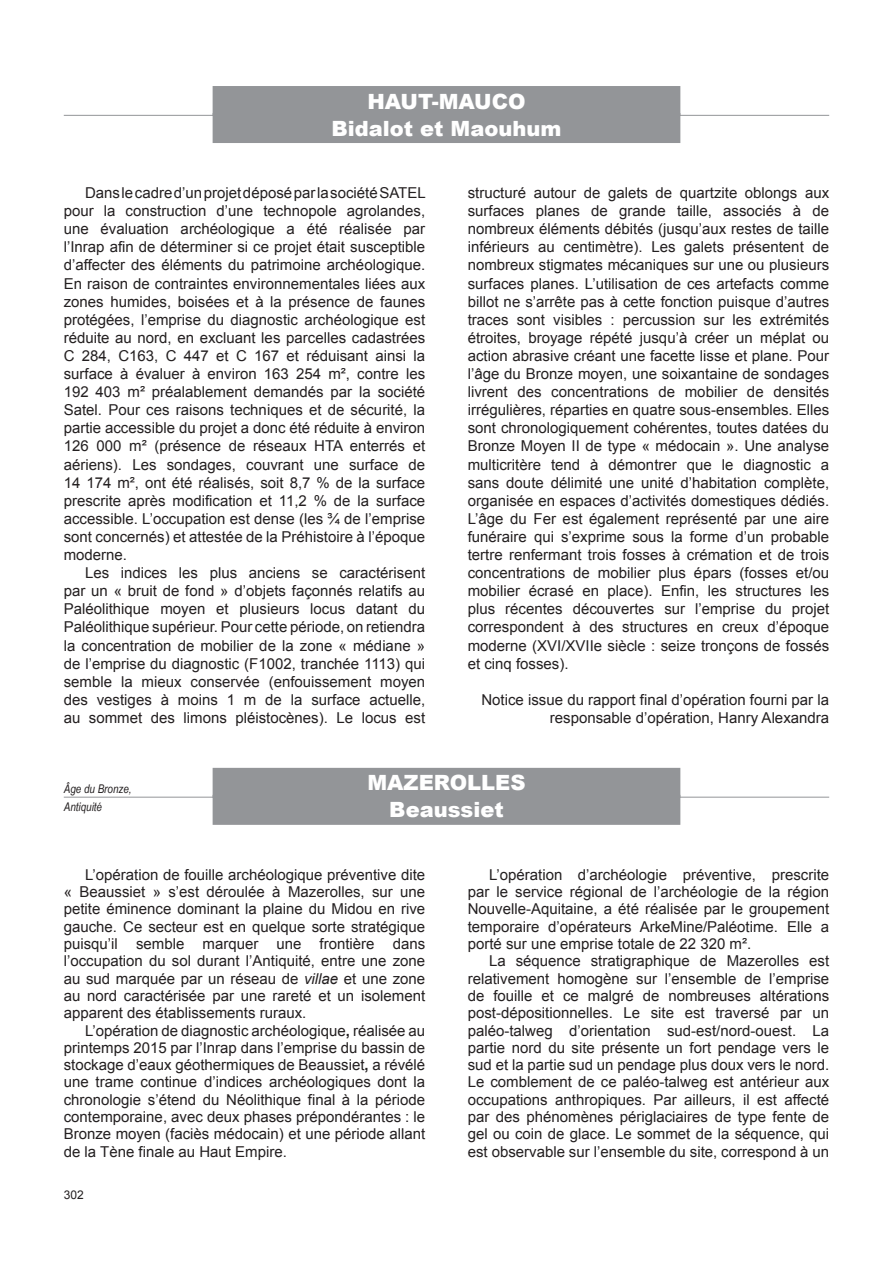
<style>
.page{position:relative;width:893px;height:1263px;background:#fff}
.page>*{position:absolute;margin:0;border:0;box-sizing:border-box;transform-origin:0 0}
.B_site{font:900 21px "Arial";color:#fff}
.B_commune{font:900 21px "Arial";color:#fff}
.B_txt{font:15px/18.1px "Arial";color:#231f20;text-align:justify}
.B_auteur{font:15px/18.1px "Arial";color:#231f20;text-align:right}
.B_chrono_g{font:italic 12px "Arial Narrow";color:#231f20}
.t1{font:12px "Arial";color:#231f20}
.s1{font-style:italic}
.s2{font-weight:700}
</style>
<div class="page">
<div style="left:213px;top:86px;width:467px;height:30px;background:#939598"></div>
<hr style="left:64px;top:115px;width:765px;height:1px;background:#939598">
<div style="left:213px;top:113px;width:467px;height:30px;background:#939598"></div>
<div style="left:213px;top:768px;width:467px;height:30px;background:#939598"></div>
<hr style="left:64px;top:797px;width:765px;height:1px;background:#939598">
<div style="left:213px;top:795px;width:467px;height:30px;background:#939598"></div>
<p class="B_commune" style="left:367px;top:86px;width:160px">HAUT-MAUCO</p>
<p class="B_site" style="left:332px;top:113px;width:231px">Bidalot et Maouhum</p>
<p class="B_txt" style="left:64px;top:184px;width:363px;text-indent:21px">Dans le cadre d’un projet déposé par la société SATEL pour la construction d’une technopole agrolandes, une évaluation archéologique a été réalisée par l’Inrap afin de déterminer si ce projet était susceptible d’affecter des éléments du patrimoine archéologique.<br>En raison de contraintes environnementales liées aux zones humides, boisées et à la présence de faunes protégées, l’emprise du diagnostic archéologique est réduite au nord, en excluant les parcelles cadastrées C 284, C163, C 447 et C 167 et réduisant ainsi la surface à évaluer à environ 163 254 m², contre les 192 403 m² préalablement demandés par la société Satel. Pour ces raisons techniques et de sécurité, la partie accessible du projet a donc été réduite à environ 126 000 m² (présence de réseaux HTA enterrés et aériens). Les sondages, couvrant une surface de 14 174 m², ont été réalisés, soit 8,7 % de la surface prescrite après modification et 11,2 % de la surface accessible. L’occupation est dense (les ¾ de l’emprise sont concernés) et attestée de la Préhistoire à l’époque moderne.</p>
<p class="B_txt" style="left:64px;top:564px;width:363px;text-indent:21px">Les indices les plus anciens se caractérisent par un « bruit de fond » d’objets façonnés relatifs au Paléolithique moyen et plusieurs locus datant du Paléolithique supérieur. Pour cette période, on retiendra la concentration de mobilier de la zone « médiane » de l’emprise du diagnostic (F1002, tranchée 1113) qui semble la mieux conservée (enfouissement moyen des vestiges à moins 1 m de la surface actuelle, au sommet des limons pléistocènes). Le locus est</p>
<p class="B_txt" style="left:468px;top:184px;width:363px">structuré autour de galets de quartzite oblongs aux surfaces planes de grande taille, associés à de nombreux éléments débités (jusqu’aux restes de taille inférieurs au centimètre). Les galets présentent de nombreux stigmates mécaniques sur une ou plusieurs surfaces planes. L’utilisation de ces artefacts comme billot ne s’arrête pas à cette fonction puisque d’autres traces sont visibles : percussion sur les extrémités étroites, broyage répété jusqu’à créer un méplat ou action abrasive créant une facette lisse et plane. Pour l’âge du Bronze moyen, une soixantaine de sondages livrent des concentrations de mobilier de densités irrégulières, réparties en quatre sous-ensembles. Elles sont chronologiquement cohérentes, toutes datées du Bronze Moyen II de type « médocain ». Une analyse multicritère tend à démontrer que le diagnostic a sans doute délimité une unité d’habitation complète, organisée en espaces d’activités domestiques dédiés.<br>L’âge du Fer est également représenté par une aire funéraire qui s’exprime sous la forme d’un probable tertre renfermant trois fosses à crémation et de trois concentrations de mobilier plus épars (fosses et/ou mobilier écrasé en place). Enfin, les structures les plus récentes découvertes sur l’emprise du projet correspondent à des structures en creux d’époque moderne (XVI/XVIIe siècle : seize tronçons de fossés et cinq fosses).</p>
<p class="B_auteur" style="left:481px;top:691px;width:349px">Notice issue du rapport final d’opération fourni par la responsable d’opération, Hanry Alexandra</p>
<p class="B_chrono_g" style="left:64px;top:780px;width:69px">Âge du Bronze,</p>
<p class="B_chrono_g" style="left:64px;top:798px;width:40px">Antiquité</p>
<p class="B_commune" style="left:367px;top:768px;width:160px">MAZEROLLES</p>
<p class="B_site" style="left:389px;top:795px;width:116px">Beaussiet</p>
<p class="B_txt" style="left:64px;top:866px;width:363px;line-height:17.2px;text-indent:21px">L’opération de fouille archéologique préventive dite « Beaussiet » s’est déroulée à Mazerolles, sur une petite éminence dominant la plaine du Midou en rive gauche. Ce secteur est en quelque sorte stratégique puisqu’il semble marquer une frontière dans l’occupation du sol durant l’Antiquité, entre une zone au sud marquée par un réseau de <span class="s1">villae</span> et une zone au nord caractérisée par une rareté et un isolement apparent des établissements ruraux.</p>
<p class="B_txt" style="left:64px;top:1022px;width:363px;line-height:17.2px;text-indent:21px">L’opération de diagnostic archéologique<span class="s2">,</span> réalisée au printemps 2015 par l’Inrap dans l’emprise du bassin de stockage d’eaux géothermiques de Beaussiet<span class="s2">,</span> a révélé une trame continue d’indices archéologiques dont la chronologie s’étend du Néolithique final à la période contemporaine, avec deux phases prépondérantes : le Bronze moyen (faciès médocain) et une période allant de la Tène finale au Haut Empire.</p>
<p class="t1" style="left:64px;top:1187px;width:22px">302</p>
<p class="B_txt" style="left:468px;top:866px;width:363px;line-height:17.2px;text-indent:21px">L’opération d’archéologie préventive, prescrite par le service régional de l’archéologie de la région Nouvelle-Aquitaine, a été réalisée par le groupement temporaire d’opérateurs ArkeMine/Paléotime. Elle a porté sur une emprise totale de 22 320 m².</p>
<p class="B_txt" style="left:468px;top:953px;width:363px;line-height:17.2px;text-indent:21px">La séquence stratigraphique de Mazerolles est relativement homogène sur l’ensemble de l’emprise de fouille et ce malgré de nombreuses altérations post-dépositionnelles. Le site est traversé par un paléo-talweg d’orientation sud-est/nord-ouest. La partie nord du site présente un fort pendage vers le sud et la partie sud un pendage plus doux vers le nord.<br>Le comblement de ce paléo-talweg est antérieur aux occupations anthropiques. Par ailleurs, il est affecté par des phénomènes périglaciaires de type fente de gel ou coin de glace. Le sommet de la séquence, qui est observable sur l’ensemble du site, correspond à un</p>
</div>
